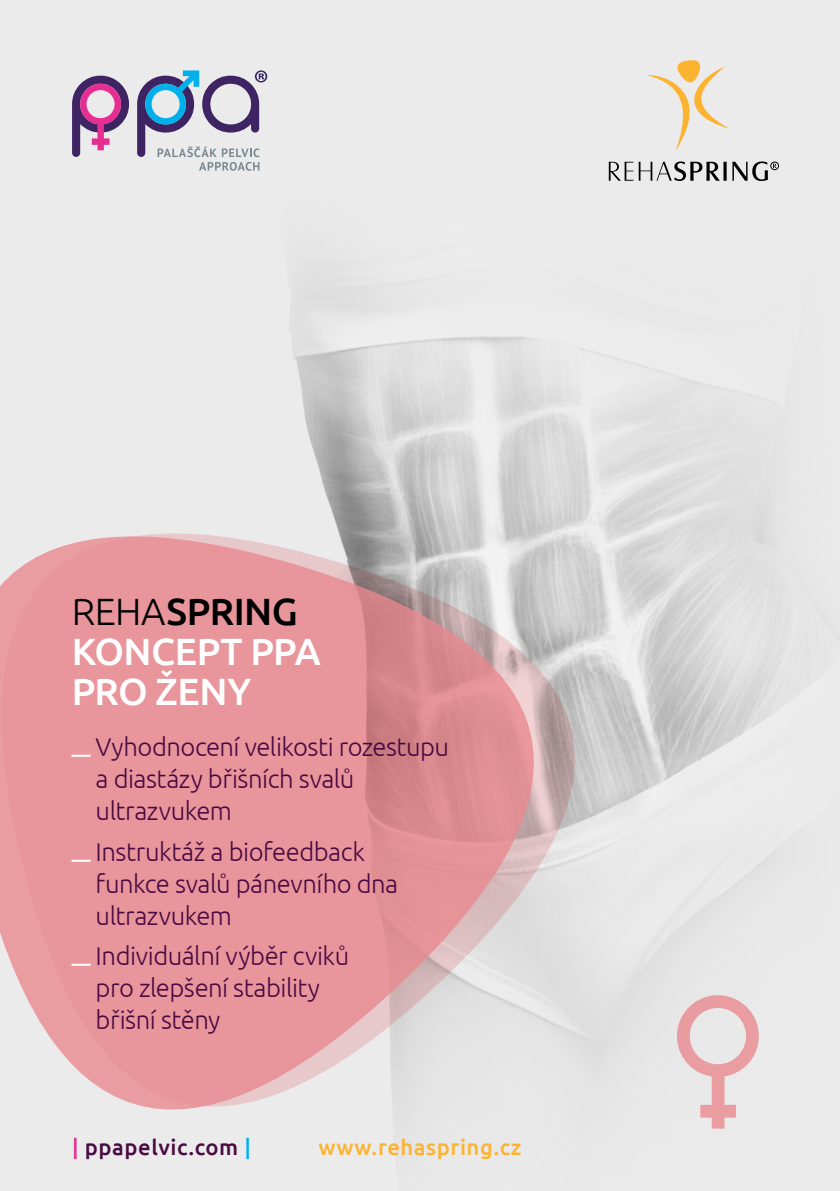
<style>
.page{position:relative;width:840px;height:1191px;background:#fff}
.page>*{position:absolute;margin:0;border:0;box-sizing:border-box;transform-origin:0 0}
.t1{font:500 38px/40px "Ubuntu";letter-spacing:-.015em;color:#fff}
.t2{font:300 25.6px/32px "Ubuntu";letter-spacing:-.02em;color:#4a0a42}
.t3{font:500 22px "Ubuntu";letter-spacing:.025em;color:#fcb330}
.t4{font:500 22px "Ubuntu";letter-spacing:.025em;color:#4a0a42}
.s1{font-weight:300;color:#000}
.s2{color:#000}
.s3{font-weight:400;color:#fff}
.s4{color:#e62d92}
.s5{color:#00b0eb}
</style>
<div class="page">
<img style="left:0;top:0;width:839px;height:1191px">
<svg style="left:674px;top:995px;width:86px;height:133px;background:#e8d0d2"></svg>
<svg style="left:0;top:503px;width:604px;height:656px;background:#d9d8d9"></svg>
<svg style="left:0;top:506px;width:563px;height:655px;background:#e2acb0"></svg>
<svg style="left:608px;top:161px;width:118px;height:20px;background:#ababab"></svg>
<svg style="left:732px;top:161px;width:46px;height:20px"></svg>
<svg style="left:646px;top:59px;width:83px;height:92px;background:#ede2ce"></svg>
<svg style="left:72px;top:76px;width:57px;height:81px;background:#b284ad"></svg>
<svg style="left:137px;top:70px;width:130px;height:101px;background:#aeb6c9"></svg>
<h1 class="t1" style="left:72px;top:590px;width:250px"><span class="s1">REHA</span><span class="s2">SPRING </span>kon cept PPA pro ženy</h1>
<p class="t2" style="left:96px;top:730px;width:355px;text-indent:-24px"><span class="s3">_</span> Vyhodnocení velikosti rozestupu a diastázy břišních svalů ultrazvukem</p>
<p class="t2" style="left:96px;top:835px;width:304px;text-indent:-24px"><span class="s3">_</span> Instruktáž a biofeedback funkce svalů pánevního dna ultrazvukem</p>
<p class="t2" style="left:96px;top:939px;width:255px;text-indent:-24px"><span class="s3">_</span> Individuální výběr cviků pro zlepšení stability břišní stěny</p>
<p class="t4" style="left:72px;top:1133px;width:180px"><span class="s4">|</span> ppapelvic.com <span class="s5">|</span></p>
<p class="t3" style="left:318px;top:1133px;width:204px">www.rehaspring.cz</p>
</div>
